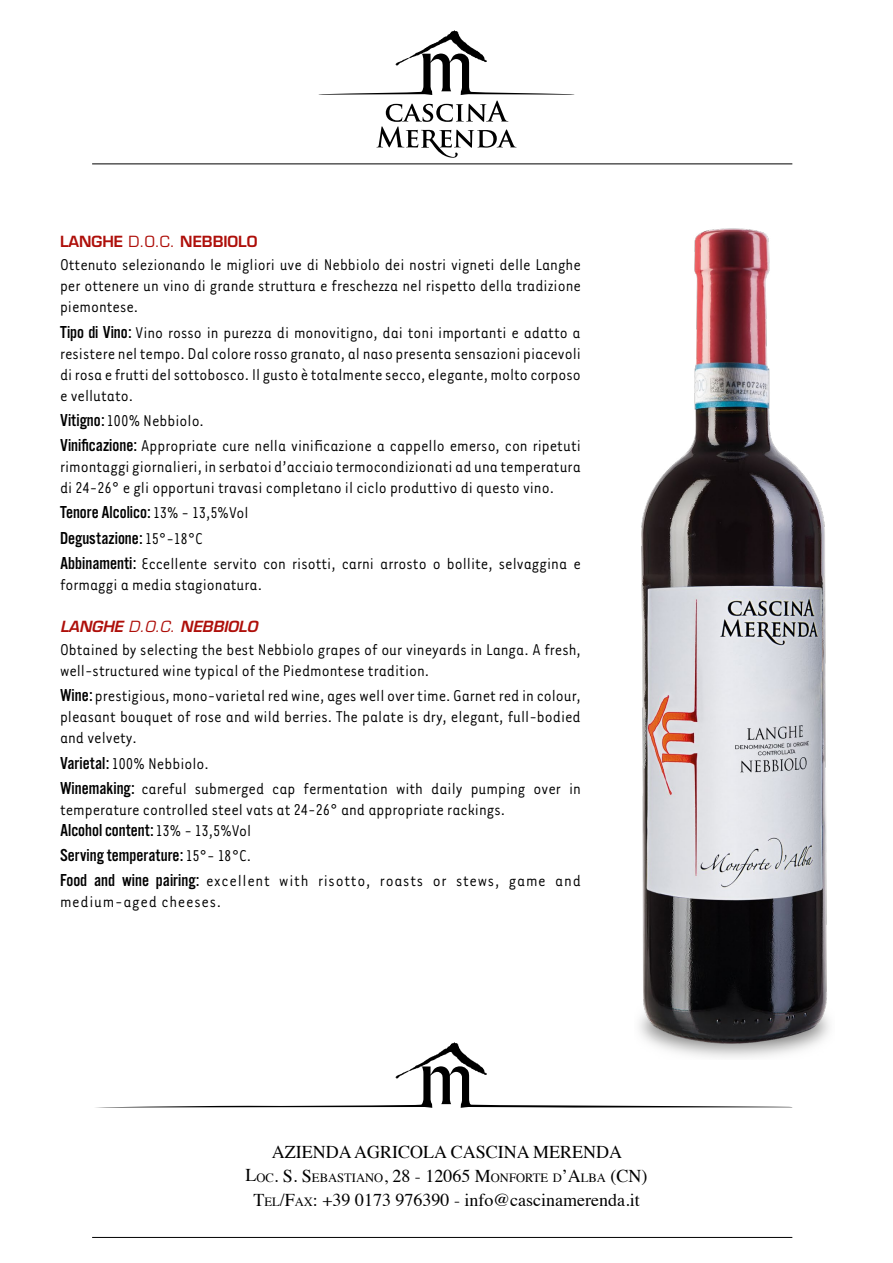
<style>
.page{position:relative;width:893px;height:1263px;background:#fff}
.page>*{position:absolute;margin:0;border:0;box-sizing:border-box;transform-origin:0 0}
.t1{font:18px/21px "Tarzana Nar OT";color:#000}
.t2{font:18px/25.2px "Alternate Got No 3 D";color:#000}
.t3{font:18px/24px "Times";color:#000}
.t4{font:18px/21px "Tarzana Nar OT";letter-spacing:.04em;color:#000}
.t5{font:600 15px "Eurostile LT Std";color:#ae0f0a}
.t6{font:italic 600 15px "Eurostile LT Std";color:#ae0f0a}
.t7{font:12.6px "Times";color:#000}
.s1{font-weight:400}
.s2{font-family:"Alternate Got No 3 D"}
.s3{font-family:"Tarzana Nar OT"}
.s4{font-size:18px}
.s5{font-size:12.6px}
.s6{font-style:inherit}
</style>
<div class="page">
<img style="left:641px;top:228px;width:188px;height:817px">
<svg style="left:376px;top:101px;width:140px;height:57px"></svg>
<img style="left:415px;top:30px;width:66px;height:24px">
<svg style="left:319px;top:54px;width:255px;height:41px"></svg>
<img style="left:415px;top:1043px;width:65px;height:23px">
<svg style="left:95px;top:1066px;width:698px;height:42px"></svg>
<hr style="left:92px;top:164px;width:700px;height:1px;background:#000">
<hr style="left:92px;top:1237px;width:700px;height:1px;background:#000">
<p class="t5" style="left:60px;top:232px;width:199px">LANGHE <span class="s1">D.O.C.</span> NEBBIOLO</p>
<p class="t1" style="left:60px;top:254px;width:522px;text-align:justify">Ottenuto selezionando le migliori uve di Nebbiolo dei nostri vigneti delle Langhe per ottenere un vino di grande struttura e freschezza nel rispetto della tradizione piemontese.</p>
<p class="t1" style="left:60px;top:321px;width:522px;text-align:justify"><span class="s2">Tipo di Vino:</span> Vino rosso in purezza di monovitigno, dai toni importanti e adatto a resistere nel tempo. Dal colore rosso granato, al naso presenta sensazioni piacevoli di rosa e frutti del sottobosco. Il gusto è totalmente secco, elegante, molto corposo e vellutato.</p>
<p class="t1" style="left:60px;top:407px;width:522px;line-height:25.2px"><span class="s2">Vitigno:</span> 100% Nebbiolo.<br><span class="s2">Vinificazione:</span> Appropriate cure nella vinificazione a cappello emerso, con ripetuti</p>
<p class="t1" style="left:60px;top:455px;width:522px">rimontaggi giornalieri, in serbatoi d’acciaio termocondizionati ad una temperatura di 24-26° e gli opportuni travasi completano il ciclo produttivo di questo vino.</p>
<p class="t2" style="left:60px;top:500px;width:190px">Tenore Alcolico: <span class="s3">13% - 13,5%Vol<br></span>Degustazione: <span class="s3">15°-18°C</span></p>
<p class="t1" style="left:60px;top:552px;width:522px"><span class="s2">Abbinamenti:</span> Eccellente servito con risotti, carni arrosto o bollite, selvaggina e formaggi a media stagionatura.</p>
<p class="t6" style="left:60px;top:617px;width:199px">LANGHE <span class="s1">D.O.C.</span> NEBBIOLO</p>
<p class="t1" style="left:60px;top:638px;width:522px">Obtained by selecting the best Nebbiolo grapes of our vineyards in Langa. A fresh, well-structured wine typical of the Piedmontese tradition.</p>
<p class="t1" style="left:60px;top:684px;width:522px;text-align:justify"><span class="s2">Wine:</span> prestigious, mono-varietal red wine, ages well over time. Garnet red in colour, pleasant bouquet of rose and wild berries. The palate is dry, elegant, full-bodied and velvety.</p>
<p class="t1" style="left:60px;top:750px;width:522px;line-height:25.2px"><span class="s2">Varietal:</span> 100% Nebbiolo.<br><span class="s2">Winemaking:</span> careful submerged cap fermentation with daily pumping over in</p>
<p class="t1" style="left:60px;top:798px;width:447px">temperature controlled steel vats at 24-26° and appropriate rackings.</p>
<p class="t2" style="left:60px;top:818px;width:193px">Alcohol content: <span class="s3">13% - 13,5%Vol<br></span>Serving temperature: <span class="s3">15°- 18°C.</span></p>
<p class="t4" style="left:60px;top:870px;width:522px"><span class="s2">Food and wine pairing:</span> excellent with risotto, roasts or stews, game and medium-aged cheeses.</p>
<p class="t3" style="left:272px;top:1138px;width:352px">AZIENDA AGRICOLA CASCINA MERENDA</p>
<p class="t7" style="left:245px;top:1165px;width:116px"><span class="s4">L</span>OC <span class="s4">. S. S</span>EBASTIANO</p>
<p class="t3" style="left:253px;top:1162px;width:396px;text-indent:130px">, 28 - 12065 M<span class="s5">ONFORTE D</span>’A<span class="s5">LBA</span> (CN)<br>T<span class="s5">EL</span>/F<span class="s5">AX</span>: +39 0173 976390 - <span class="s6">info@cascinamerenda.it</span></p>
</div>
